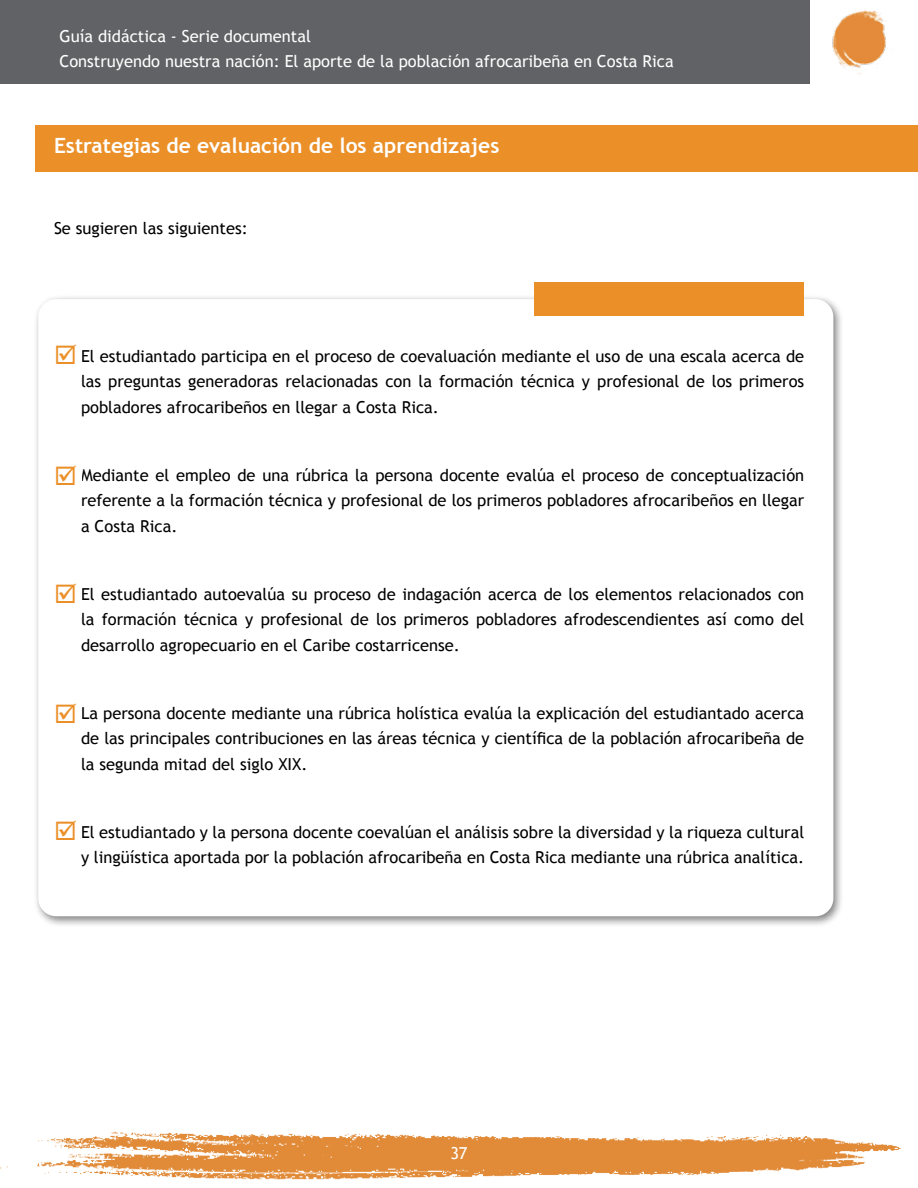
<style>
.page{position:relative;width:918px;height:1188px;background:#fff}
.page>*{position:absolute;margin:0;border:0;box-sizing:border-box;transform-origin:0 0}
.Titulo_boletin{font:700 21px "Trebuchet MS";color:#fff}
.Texto_boletin_sin_sa{font:16.5px/25.5px "Trebuchet MS";color:#000;text-align:justify}
.t1{font:16.5px/25.5px "Trebuchet MS";color:#fff}
</style>
<div class="page">
<img style="left:0;top:1131px;width:901px;height:49px">
<div style="left:33px;top:294px;width:812px;height:633px;background:#000;opacity:.5"></div>
<div style="left:38px;top:299px;width:795px;height:617px;background:#fff;border-radius:18px"></div>
<div style="left:0;top:0;width:810px;height:84px;background:#606265"></div>
<div style="left:35px;top:125px;width:883px;height:47px;background:#eb9029"></div>
<img style="left:832px;top:10px;width:54px;height:64px">
<div style="left:534px;top:283px;width:270px;height:33px;background:#eb9029"></div>
<p class="t1" style="left:60px;top:23px;width:616px">Guía didáctica - Serie documental<br>Construyendo nuestra nación: El aporte de la población afrocaribeña en Costa Rica</p>
<p class="Titulo_boletin" style="left:54px;top:133px;width:447px">Estrategias de evaluación de los aprendizajes</p>
<p class="Texto_boletin_sin_sa" style="left:54px;top:216px;width:195px">Se sugieren las siguientes:</p>
<p class="Texto_boletin_sin_sa" style="left:81px;top:343px;width:725px;text-indent:-27px">• El estudiantado participa en el proceso de coevaluación mediante el uso de una escala acerca de las preguntas generadoras relacionadas con la formación técnica y profesional de los primeros pobladores afrocaribeños en llegar a Costa Rica.</p>
<p class="Texto_boletin_sin_sa" style="left:81px;top:462px;width:725px;text-indent:-27px">• Mediante el empleo de una rúbrica la persona docente evalúa el proceso de conceptualización referente a la formación técnica y profesional de los primeros pobladores afrocaribeños en llegar a Costa Rica.</p>
<p class="Texto_boletin_sin_sa" style="left:81px;top:581px;width:725px;text-indent:-27px">• El estudiantado autoevalúa su proceso de indagación acerca de los elementos relacionados con la formación técnica y profesional de los primeros pobladores afrodescendientes así como del desarrollo agropecuario en el Caribe costarricense.</p>
<p class="Texto_boletin_sin_sa" style="left:81px;top:700px;width:725px;text-indent:-27px">• La persona docente mediante una rúbrica holística evalúa la explicación del estudiantado acerca de las principales contribuciones en las áreas técnica y científica de la población afrocaribeña de la segunda mitad del siglo XIX.</p>
<p class="Texto_boletin_sin_sa" style="left:54px;top:819px;width:752px;text-align:right">• El estudiantado y la persona docente coevalúan el análisis sobre la diversidad y la riqueza cultural y lingüística aportada por la población afrocaribeña en Costa Rica mediante una rúbrica analítica.</p>
<p class="t1" style="left:450px;top:1141px;width:19px">37</p>
</div>
